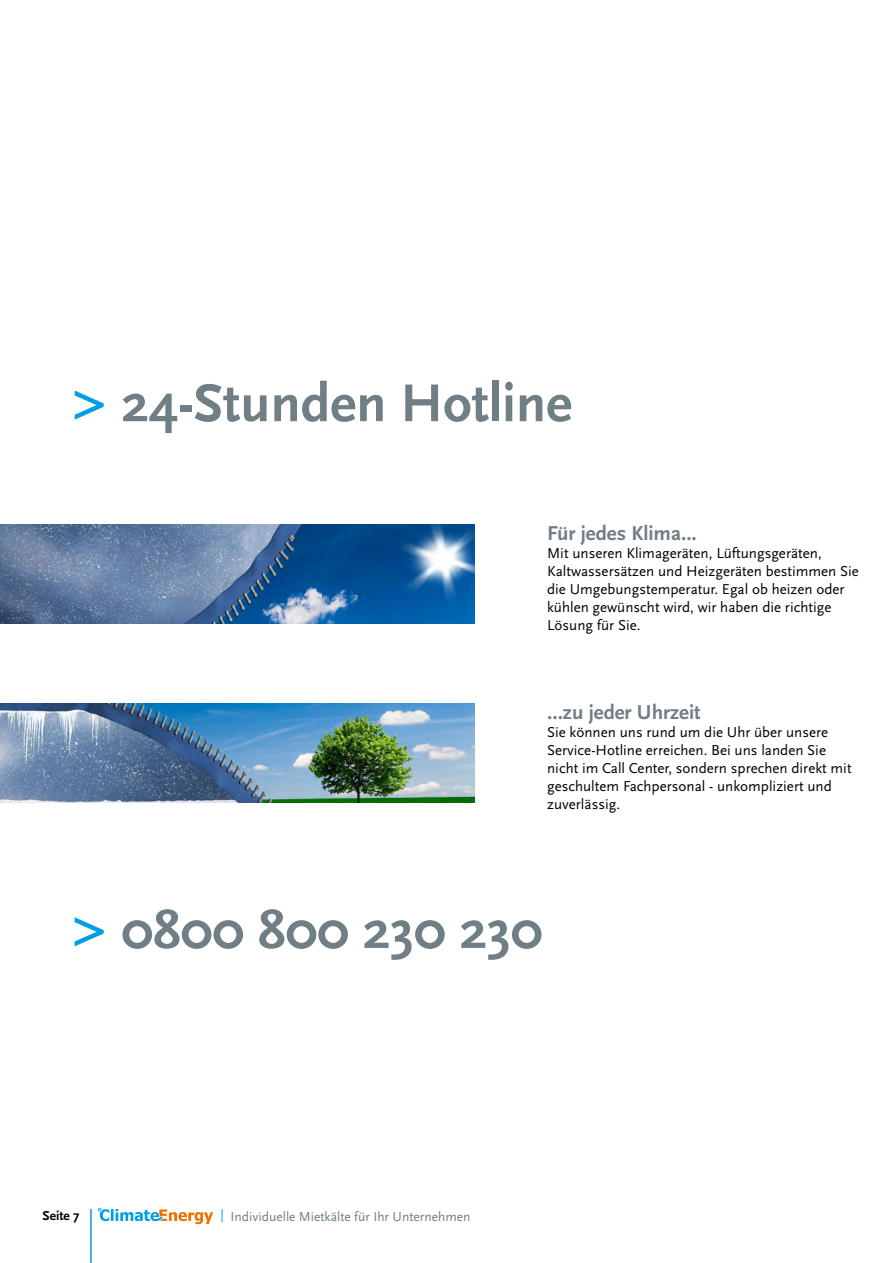
<style>
.page{position:relative;width:893px;height:1263px;background:#fff}
.page>*{position:absolute;margin:0;border:0;box-sizing:border-box;transform-origin:0 0}
.t1{font:700 55.5px "Scala Sans";color:#707e85}
.t2{font:700 21px "Scala Sans";color:#707e85}
.t3{font:15px/18px "Scala Sans";color:#000}
.t4{font:13.5px "Scala Sans";color:#707e85}
.t5{font:700 13.5px "Scala Sans";color:#000}
.s1{font-size:61.5px;color:#009ee3}
.s2{color:#009ee3}
</style>
<div class="page">
<svg style="left:98px;top:1208px;width:115px;height:16px"></svg>
<hr style="left:90px;top:1209px;width:2px;height:54px;background:#009ee3">
<img style="left:0;top:525px;width:474px;height:98px">
<img style="left:0;top:704px;width:474px;height:98px">
<h1 class="t1" style="left:72px;top:373px;width:501px"><span class="s1">&gt;</span> 24-Stunden Hotline</h1>
<h2 class="t2" style="left:547px;top:522px;width:151px">Für jedes Klima...</h2>
<p class="t3" style="left:547px;top:544px;width:313px">Mit unseren Klimageräten, Lüftungsgeräten, Kaltwassersätzen und Heizgeräten bestimmen Sie die Umgebungstemperatur. Egal ob heizen oder kühlen gewünscht wird, wir haben die richtige Lösung für Sie.</p>
<h2 class="t2" style="left:547px;top:701px;width:155px">...zu jeder Uhrzeit</h2>
<p class="t3" style="left:547px;top:723px;width:306px">Sie können uns rund um die Uhr über unsere Service-Hotline erreichen. Bei uns landen Sie nicht im Call Center, sondern sprechen direkt mit geschultem Fachpersonal - unkompliziert und zuverlässig.</p>
<h1 class="t1" style="left:72px;top:900px;width:472px"><span class="s1">&gt;</span> 0800 800 230 230</h1>
<p class="t5" style="left:43px;top:1208px;width:39px">Seite 7</p>
<p class="t4" style="left:220px;top:1209px;width:252px"><span class="s2">|</span> Individuelle Mietkälte für Ihr Unternehmen</p>
</div>
